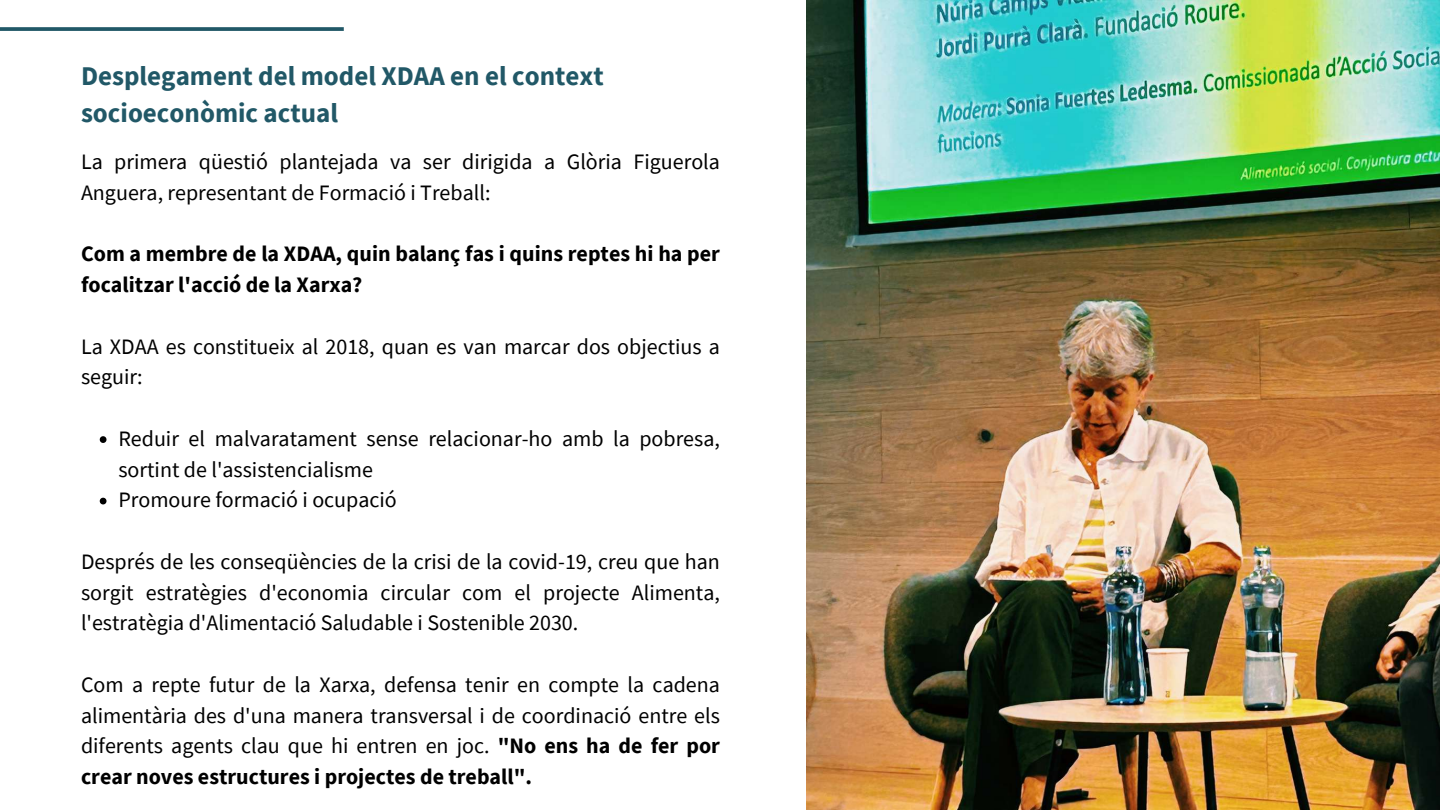
<style>
.page{position:relative;width:1440px;height:810px;background:#fff}
.page>*{position:absolute;margin:0;border:0;box-sizing:border-box;transform-origin:0 0}
.t1{font:700 27px/37.5px "Source Sans Pro";color:#215867}
.t2{font:22px/30.8px "Source Sans Pro";color:#000}
.t3{font:700 22px/30.8px "Source Sans Pro";color:#000}
.s1{font-weight:700}
</style>
<div class="page">
<svg style="left:0;top:27px;width:344px;height:4px"></svg>
<img style="left:807px;top:0;width:633px;height:810px">
<svg style="left:100px;top:436px;width:6px;height:7px"></svg>
<svg style="left:100px;top:498px;width:6px;height:6px"></svg>
<p class="t1" style="left:81px;top:57px;width:524px">Desplegament del model XDAA en el context socioeconòmic actual</p>
<p class="t2" style="left:81px;top:146px;width:640px">La primera qüestió plantejada va ser dirigida a Glòria Figuerola<br>Anguera, representant de Formació i Treball:</p>
<p class="t3" style="left:81px;top:238px;width:641px">Com a membre de la XDAA, quin balanç fas i quins reptes hi ha per focalitzar l'acció de la Xarxa?</p>
<p class="t2" style="left:81px;top:330px;width:640px">La XDAA es constitueix al 2018, quan es van marcar dos objectius a seguir:</p>
<p class="t2" style="left:118px;top:423px;width:603px">Reduir el malvaratament sense relacionar-ho amb la pobresa, sortint de l'assistencialisme<br>Promoure formació i ocupació</p>
<p class="t2" style="left:81px;top:546px;width:641px;text-align:justify">Després de les conseqüències de la crisi de la covid-19, creu que han sorgit estratègies d'economia circular com el projecte Alimenta, l'estratègia d'Alimentació Saludable i Sostenible 2030.</p>
<p class="t2" style="left:81px;top:669px;width:641px;text-align:justify">Com a repte futur de la Xarxa, defensa tenir en compte la cadena alimentària des d'una manera transversal i de coordinació entre els diferents agents clau que hi entren en joc. <span class="s1">"No ens ha de fer por crear noves estructures i projectes de treball".</span></p>
</div>
